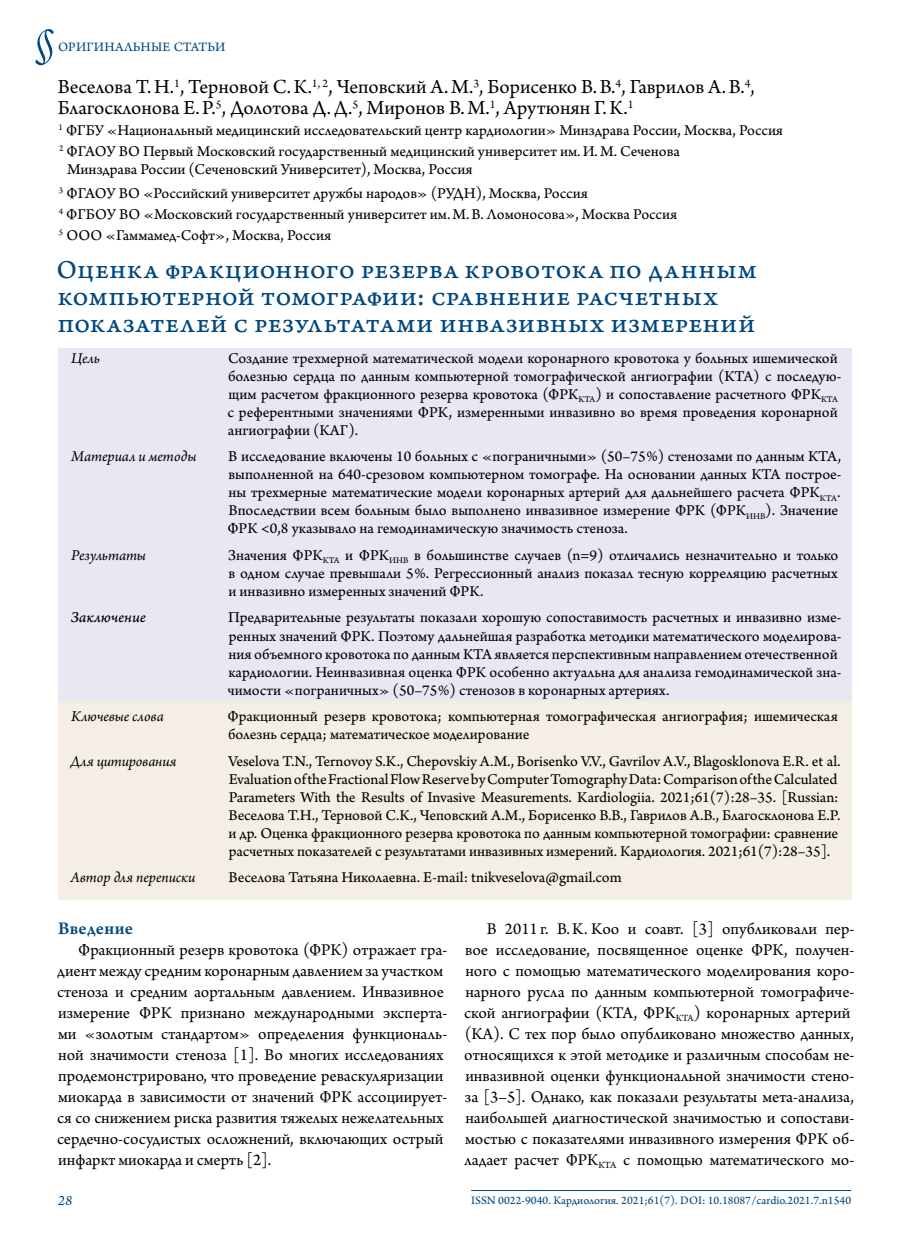
<style>
.page{position:relative;width:915px;height:1234px;background:#fff}
.page>*{position:absolute;margin:0;border:0;box-sizing:border-box;transform-origin:0 0}
.t1{font:54px "Arno Pro Light Italic Display";color:#00477e}
.t2{font:27px/27px "Arno Pro Caption";letter-spacing:.005em;color:#00477e}
.t3{font:21px/21px "Arno Pro";color:#000}
.t4{font:600 18.75px "Arno Pro";letter-spacing:.015em;color:#00477e}
.t5{font:17.25px/21px "Arno Pro";color:#000}
.t6{font:15.75px/18px "Arno Pro Sm Text";letter-spacing:-.005em;color:#000}
.t7{font:italic 15.75px "Arno Pro";letter-spacing:-.005em;color:#000}
.t8{font:15.75px "Arno Pro Italic Caption";letter-spacing:-.005em;color:#000}
.t9{font:15px "Arno Pro Italic Sm Text";color:#00477e}
.t10{font:13.5px "Arno Pro Sm Text";letter-spacing:.01em;color:#00477e}
.t11{font:12px "Arno Pro Sm Text";color:#00477e}
</style>
<div class="page">
<hr style="left:471px;top:1189px;width:379px;height:1px;background:#00477e">
<div style="left:58px;top:348px;width:792px;height:104px;background:#e7e8f2"></div>
<div style="left:58px;top:446px;width:792px;height:105px;background:#e7e8f2"></div>
<div style="left:58px;top:545px;width:792px;height:68px;background:#e7e8f2"></div>
<div style="left:58px;top:607px;width:792px;height:105px;background:#e7e8f2"></div>
<div style="left:58px;top:701px;width:792px;height:55px;background:#f4eee7"></div>
<div style="left:58px;top:750px;width:792px;height:123px;background:#f4eee7"></div>
<div style="left:58px;top:867px;width:792px;height:32px;background:#f4eee7"></div>
<h1 class="t1" style="left:35px;top:12px;width:22px">§</h1>
<p class="t10" style="left:58px;top:39px;width:169px">ОРИГИНАЛЬНЫЕ СТАТЬИ</p>
<h3 class="t3" style="left:58px;top:77px;width:698px">Веселова Т.Н.<sup>1</sup>, Терновой С.К.<sup>1,</sup> <sup>2</sup>, Чеповский А.М.<sup>3</sup>, Борисенко В.В.<sup>4</sup>, Гаврилов А.В.<sup>4</sup>,<br>Благосклонова Е.Р.<sup>5</sup>, Долотова Д.Д.<sup>5</sup>, Миронов В.М.<sup>1</sup>, Арутюнян Г.К.<sup>1</sup></h3>
<p class="t6" style="left:58px;top:121px;width:725px;line-height:21px"><sup>1</sup> ФГБУ «Национальный медицинский исследовательский центр кардиологии» Минздрава России, Москва, Россия<br><sup>2</sup> ФГАОУ ВО Первый Московский государственный медицинский университет им.И.М. Сеченова</p>
<p class="t6" style="left:59px;top:158px;width:530px;line-height:24px;text-indent:8px">Минздрава России (Сеченовский Университет), Москва, Россия<br><sup>3</sup> ФГАОУ ВО «Российский университет дружбы народов» (РУДН), Москва, Россия</p>
<p class="t6" style="left:59px;top:205px;width:619px;line-height:21px"><sup>4</sup> ФГБОУ ВО «Московский государственный университет им.М.В. Ломоносова», Москва Россия<br><sup>5</sup> ООО «Гаммамед-Софт», Москва, Россия</p>
<h2 class="t2" style="left:56px;top:257px;width:702px">Оценка фракционного резерва кровотока по данным компьютерной томографии: сравнение расчетных показателей с результатами инвазивных измерений</h2>
<p class="t7" style="left:71px;top:349px;width:30px">Цель</p>
<p class="t6" style="left:227px;top:350px;width:615px">Создание трехмерной математической модели коронарного кровотока у больных ишемической болезнью сердца по данным компьютерной томографической ангиографии (КТА) с последую&shy;щим расчетом фракционного резерва кровотока (ФРК<sub>КТА</sub>) и сопоставление расчетного ФРК<sub>КТА </sub>с референтными значениями ФРК, измеренными инвазивно во время проведения коронарной ангиографии (КАГ).</p>
<p class="t7" style="left:71px;top:447px;width:127px">Материал и методы</p>
<p class="t6" style="left:227px;top:448px;width:615px">В исследование включены 10 больных с «пограничными» (50–75%) стенозами по данным КТА, выполненной на 640‑срезовом компьютерном томографе. На основании данных КТА построе&shy;ны трехмерные математические модели коронарных артерий для дальнейшего расчета ФРК<sub>КТА</sub>.<br>Впоследствии всем больным было выполнено инвазивное измерение ФРК (ФРК<sub>ИНВ</sub>). Значение ФРК &lt;0,8 указывало на гемодинамическую значимость стеноза.</p>
<p class="t7" style="left:71px;top:546px;width:76px">Результаты</p>
<p class="t6" style="left:228px;top:547px;width:611px;text-align:justify">Значения ФРК<sub>КТА</sub> и ФРК<sub>ИНВ</sub> в большинстве случаев (n=9) отличались незначительно и только в одном случае превышали 5%. Регрессионный анализ показал тесную корреляцию расчетных и инвазивно измеренных значений ФРК.</p>
<p class="t8" style="left:71px;top:608px;width:76px">Заключение</p>
<p class="t6" style="left:228px;top:609px;width:615px">Предварительные результаты показали хорошую сопоставимость расчетных и инвазивно изме&shy;ренных значений ФРК. Поэтому дальнейшая разработка методики математического моделирова&shy;ния объемного кровотока по данным КТА является перспективным направлением отечественной кардиологии. Неинвазивная оценка ФРК особенно актуальна для анализа гемодинамической зна&shy;чимости «пограничных» (50–75%) стенозов в коронарных артериях.</p>
<p class="t7" style="left:71px;top:707px;width:94px">Ключевые слова</p>
<p class="t6" style="left:227px;top:708px;width:611px">Фракционный резерв кровотока; компьютерная томографическая ангиография; ишемическая болезнь сердца; математическое моделирование</p>
<p class="t7" style="left:70px;top:751px;width:107px">Для цитирования</p>
<p class="t6" style="left:228px;top:752px;width:613px">Veselova T.N., Ternovoy S.K., Chepovskiy A.M., Borisenko V.V., Gavrilov A.V., Blagosklonova E.R. et al.<br>Evaluation of the Fractional Flow Reserve by Computer Tomography Data: Comparison of the Calculated Parameters With the Results of Invasive Measurements. Kardiologiia. 2021;61(7):28–35. [Russian:<br>Веселова Т.Н., Терновой С.К., Чеповский А.М., Борисенко В.В., Гаврилов А.В., Благосклонова Е.Р. и др. Оценка фракционного резерва кровотока по данным компьютерной томографии: сравнение расчетных показателей с результатами инвазивных измерений. Кардиология. 2021;61(7):28–35].</p>
<p class="t7" style="left:70px;top:868px;width:127px">Автор для переписки</p>
<p class="t6" style="left:228px;top:869px;width:394px">Веселова Татьяна Николаевна. E-mail: tnikveselova@gmail.com</p>
<p class="t4" style="left:58px;top:917px;width:76px">Введение</p>
<p class="t5" style="left:57px;top:939px;width:392px;text-indent:21px">Фракционный резерв кровотока (ФРК) отражает гра&shy;диент между средним коронарным давлением за участком стеноза и средним аортальным давлением. Инвазивное измерение ФРК признано международными эксперта&shy;ми «золотым стандартом» определения функциональ&shy;ной значимости стеноза [1]. Во многих исследованиях продемонстрировано, что проведение реваскуляризации миокарда в зависимости от значений ФРК ассоциирует&shy;ся со снижением риска развития тяжелых нежелательных сердечно-сосудистых осложнений, включающих острый инфаркт миокарда и смерть [2].</p>
<p class="t5" style="left:464px;top:918px;width:392px;text-indent:23px">В 2011 г. B.K. Koo и соавт. [3] опубликовали пер&shy;вое исследование, посвященное оценке ФРК, получен&shy;ного с помощью математического моделирования коро&shy;нарного русла по данным компьютерной томографиче&shy;ской ангиографии (КТА, ФРК<sub>КТА</sub>) коронарных артерий (КА). С тех пор было опубликовано множество данных, относящихся к этой методике и различным способам не&shy;инвазивной оценки функциональной значимости стено&shy;за [3–5]. Однако, как показали результаты мета-анализа, наибольшей диагностической значимостью и сопостави&shy;мостью с показателями инвазивного измерения ФРК об&shy;ладает расчет ФРК<sub>КТА</sub> с помощью математического мо-</p>
<p class="t9" style="left:58px;top:1190px;width:16px">28</p>
<p class="t11" style="left:471px;top:1192px;width:381px">ISSN 0022-9040. Кардиология. 2021;61(7). DOI: 10.18087/cardio.2021.7.n1540</p>
</div>
